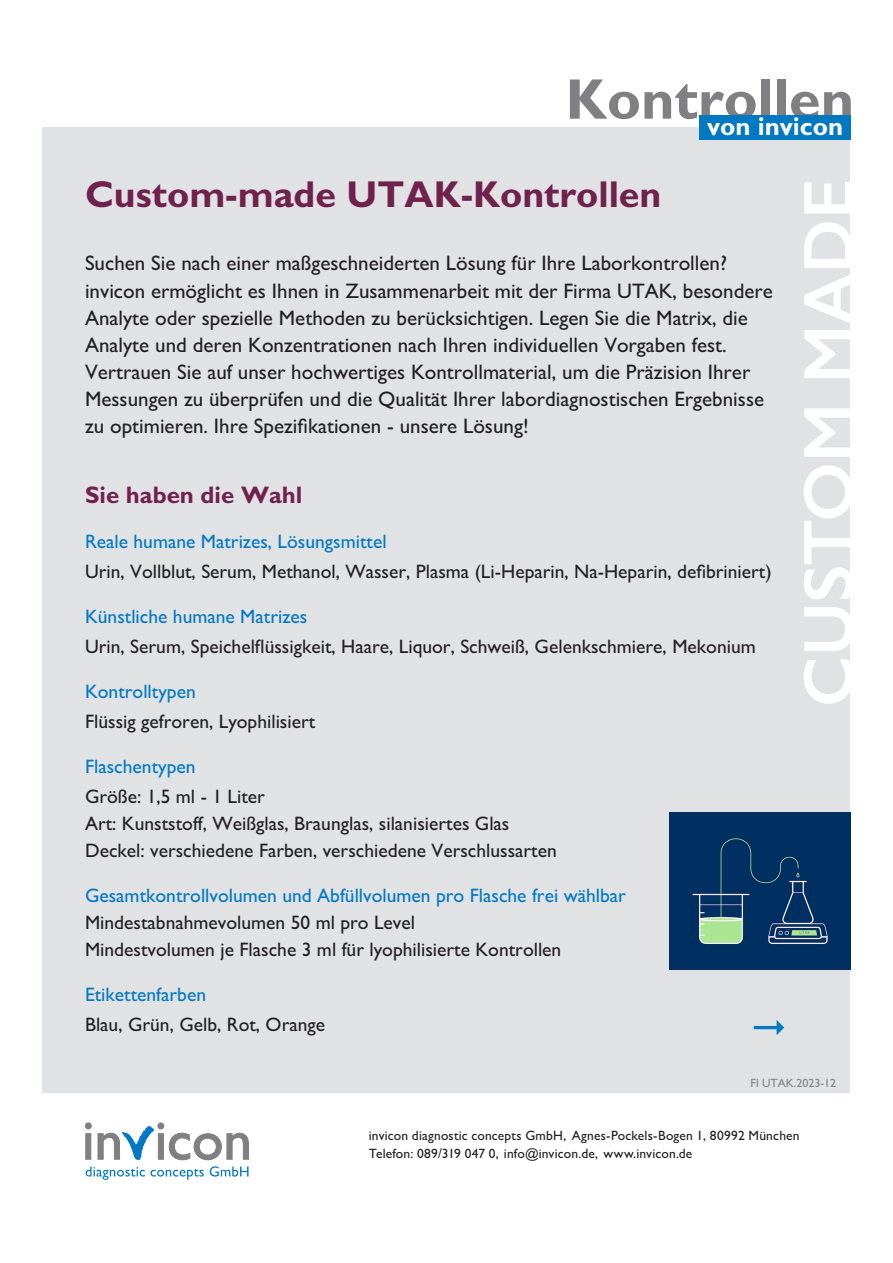
<style>
.page{position:relative;width:893px;height:1263px;background:#fff}
.page>*{position:absolute;margin:0;border:0;box-sizing:border-box;transform-origin:0 0}
.t1{font:600 70.5px "Gill Sans";color:#fff}
.t2{font:700 57.45px "M Gill Sans";color:#808083}
.t3{font:700 37.5px "M Gill Sans";color:#71214e}
.t4{font:700 25.8px "M Gill Sans";color:#fff}
.t5{font:700 24px "M Gill Sans";color:#71214e}
.t6{font:21px/27px "M Gill Sans";color:#231f20}
.t7{font:19.5px/27px "M Gill Sans";color:#231f20}
.t8{font:19.5px "M Gill Sans";color:#0079c2}
.t9{font:13.5px/18px "M Gill Sans";letter-spacing:.015em;color:#231f20}
.t10{font:12px "M Gill Sans";color:#808285}
</style>
<div class="page">
<div style="left:43px;top:128px;width:807px;height:965px;background:#e1e2e4"></div>
<svg style="left:86px;top:1166px;width:118px;height:14px"></svg>
<svg style="left:210px;top:1166px;width:39px;height:10px"></svg>
<svg style="left:85px;top:1123px;width:164px;height:37px"></svg>
<div style="left:699px;top:115px;width:152px;height:25px;background:#0079c2"></div>
<img style="left:670px;top:812px;width:180px;height:157px">
<h2 class="t2" style="left:566px;top:66px;width:290px">Kontrollen</h2>
<p class="t4" style="left:707px;top:112px;width:137px">von invicon</p>
<h3 class="t3" style="left:85px;top:173px;width:578px">Custom-made UTAK-Kontrollen</h3>
<p class="t6" style="left:85px;top:250px;width:689px">Suchen Sie nach einer maßgeschneiderten Lösung für Ihre Laborkontrollen? invicon ermöglicht es Ihnen in Zusammenarbeit mit der Firma UTAK, besondere Analyte oder spezielle Methoden zu berücksichtigen. Legen Sie die Matrix, die Analyte und deren Konzentrationen nach Ihren individuellen Vorgaben fest.<br>Vertrauen Sie auf unser hochwertiges Kontrollmaterial, um die Präzision Ihrer Messungen zu überprüfen und die Qualität Ihrer labordiagnostischen Ergebnisse zu optimieren. Ihre Spezifikationen - unsere Lösung!</p>
<p class="t5" style="left:85px;top:481px;width:219px">Sie haben die Wahl</p>
<p class="t8" style="left:85px;top:530px;width:303px">Reale humane Matrizes, Lösungsmittel</p>
<p class="t7" style="left:85px;top:558px;width:688px">Urin, Vollblut, Serum, Methanol, Wasser, Plasma (Li-Heparin, Na-Heparin, defibriniert)</p>
<p class="t8" style="left:85px;top:605px;width:224px">Künstliche humane Matrizes</p>
<p class="t7" style="left:85px;top:633px;width:672px">Urin, Serum, Speichelflüssigkeit, Haare, Liquor, Schweiß, Gelenkschmiere, Mekonium</p>
<p class="t8" style="left:85px;top:680px;width:112px">Kontrolltypen</p>
<p class="t7" style="left:85px;top:708px;width:232px">Flüssig gefroren, Lyophilisiert</p>
<p class="t8" style="left:85px;top:755px;width:112px">Flaschentypen</p>
<p class="t7" style="left:85px;top:783px;width:473px">Größe: 1,5 ml - 1 Liter<br>Art: Kunststoff, Weißglas, Braunglas, silanisiertes Glas<br>Deckel: verschiedene Farben, verschiedene Verschlussarten</p>
<p class="t8" style="left:85px;top:884px;width:542px">Gesamtkontrollvolumen und Abfüllvolumen pro Flasche frei wählbar</p>
<p class="t7" style="left:85px;top:909px;width:478px">Mindestabnahmevolumen 50 ml pro Level<br>Mindestvolumen je Flasche 3 ml für lyophilisierte Kontrollen</p>
<p class="t8" style="left:85px;top:983px;width:123px">Etikettenfarben</p>
<p class="t7" style="left:85px;top:1011px;width:242px">Blau, Grün, Gelb, Rot, Orange</p>
<h1 class="t1" style="left:786px;top:707px;width:530px;rotate:-90deg">CUSTOM MADE</h1>
<p class="t10" style="left:750px;top:1076px;width:87px">Fl UTAK.2023-12</p>
<p class="t9" style="left:369px;top:1126px;width:432px">invicon diagnostic concepts GmbH, Agnes-Pockels-Bogen 1, 80992 München<br>Telefon: 089/319 047 0, info@invicon.de, www.invicon.de</p>
</div>
